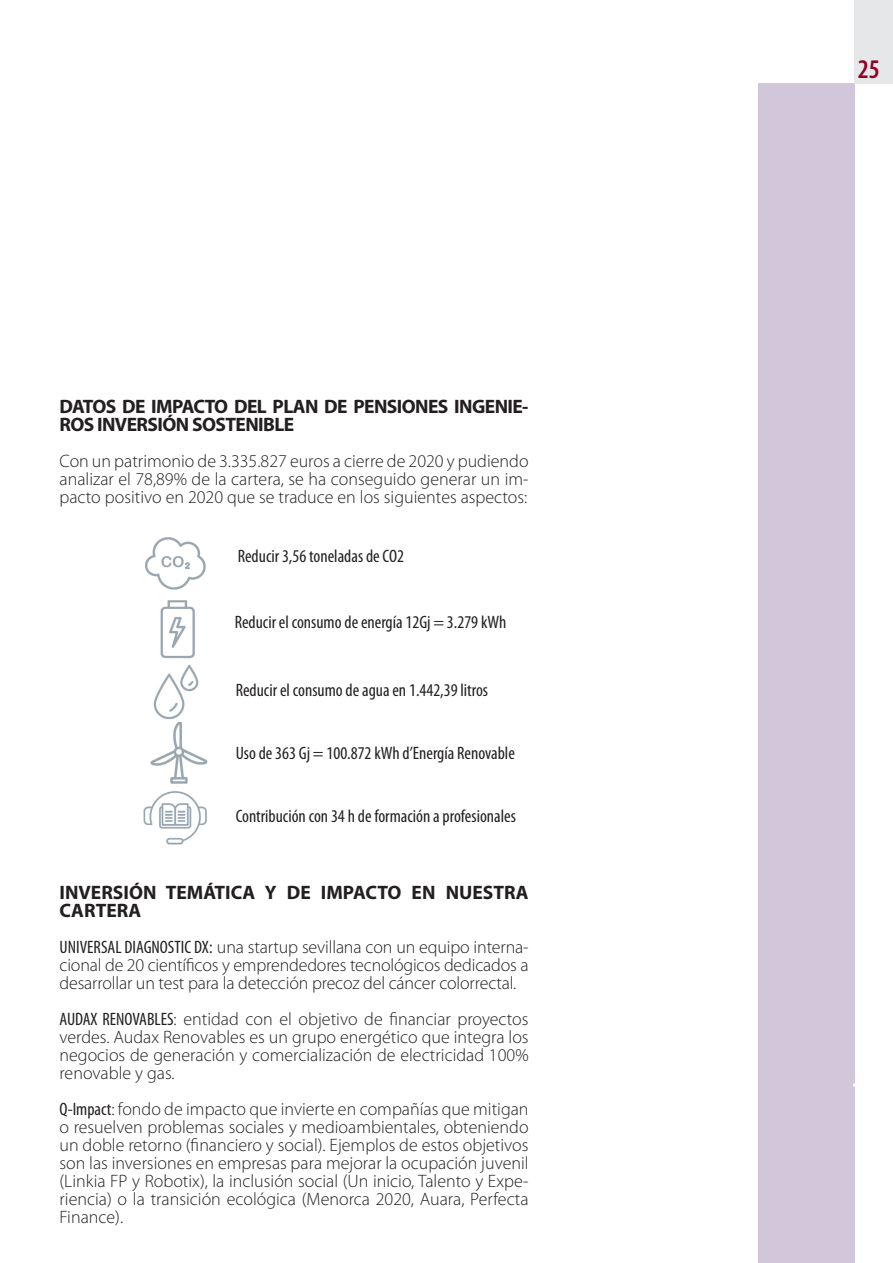
<style>
.page{position:relative;width:893px;height:1263px;background:#fff}
.page>*{position:absolute;margin:0;border:0;box-sizing:border-box;transform-origin:0 0}
.t1{font:600 condensed 27px "Myriad Pro";color:#900126}
.t2{font:700 19.5px/18px "Myriad Pro";letter-spacing:-.03em;color:#231f20}
.t3{font:700 19.5px/18px "Myriad Pro";color:#231f20}
.t4{font:300 18px/18px "Myriad Pro";color:#231f20;text-align:justify}
.t5{font:condensed 18px "Myriad Pro";color:#231f20}
.s1{font-weight:400;font-stretch:condensed}
</style>
<div class="page">
<div style="left:758px;top:84px;width:97px;height:1179px;background:#d1c6da"></div>
<div style="left:855px;top:0;width:38px;height:84px;background:#e6e7e9"></div>
<hr style="left:748px;top:1083px;width:117px;height:3px;background:#fff">
<div style="left:758px;top:86px;width:95px;height:1142px;background:#d1c6da"></div>
<img style="left:153px;top:664px;width:46px;height:56px">
<img style="left:145px;top:537px;width:61px;height:53px">
<img style="left:160px;top:600px;width:35px;height:59px">
<img style="left:150px;top:722px;width:58px;height:62px">
<img style="left:143px;top:791px;width:64px;height:54px">
<p class="t2" style="left:60px;top:397px;width:471px">DATOS DE IMPACTO DEL PLAN DE PENSIONES INGENIE-<br>ROS INVERSIÓN SOSTENIBLE</p>
<p class="t4" style="left:60px;top:452px;width:471px">Con un patrimonio de 3.335.827 euros a cierre de 2020 y pudiendo analizar el 78,89% de la cartera, se ha conseguido generar un im&shy;pacto positivo en 2020 que se traduce en los siguientes aspectos:</p>
<p class="t5" style="left:238px;top:545px;width:168px">Reducir 3,56 toneladas de CO2</p>
<p class="t5" style="left:235px;top:611px;width:273px">Reducir el consumo de energía 12Gj = 3.279 kWh</p>
<p class="t5" style="left:236px;top:679px;width:254px">Reducir el consumo de agua en 1.442,39 litros</p>
<p class="t5" style="left:236px;top:743px;width:281px">Uso de 363 Gj = 100.872 kWh d’Energía Renovable</p>
<p class="t5" style="left:236px;top:805px;width:282px">Contribución con 34 h de formación a profesionales</p>
<p class="t3" style="left:60px;top:883px;width:471px">INVERSIÓN TEMÁTICA Y DE IMPACTO EN NUESTRA<br>CARTERA</p>
<p class="t4" style="left:60px;top:938px;width:471px"><span class="s1">UNIVERSAL DIAGNOSTIC DX:</span> una startup sevillana con un equipo interna&shy;cional de 20 científicos y emprendedores tecnológicos dedicados a desarrollar un test para la detección precoz del cáncer colorrectal.</p>
<p class="t4" style="left:60px;top:1010px;width:471px"><span class="s1">AUDAX RENOVABLES</span>: entidad con el objetivo de financiar proyectos verdes. Audax Renovables es un grupo energético que integra los negocios de generación y comercialización de electricidad 100% renovable y gas.</p>
<p class="t4" style="left:60px;top:1100px;width:471px"><span class="s1">Q-Impact</span>: fondo de impacto que invierte en compañías que mitigan o resuelven problemas sociales y medioambientales, obteniendo un doble retorno (financiero y social). Ejemplos de estos objetivos son las inversiones en empresas para mejorar la ocupación juvenil (Linkia FP y Robotix), la inclusión social (Un inicio, Talento y Expe&shy;riencia) o la transición ecológica (Menorca 2020, Auara, Perfecta Finance).</p>
<h1 class="t1" style="left:858px;top:52px;width:24px">25</h1>
</div>
